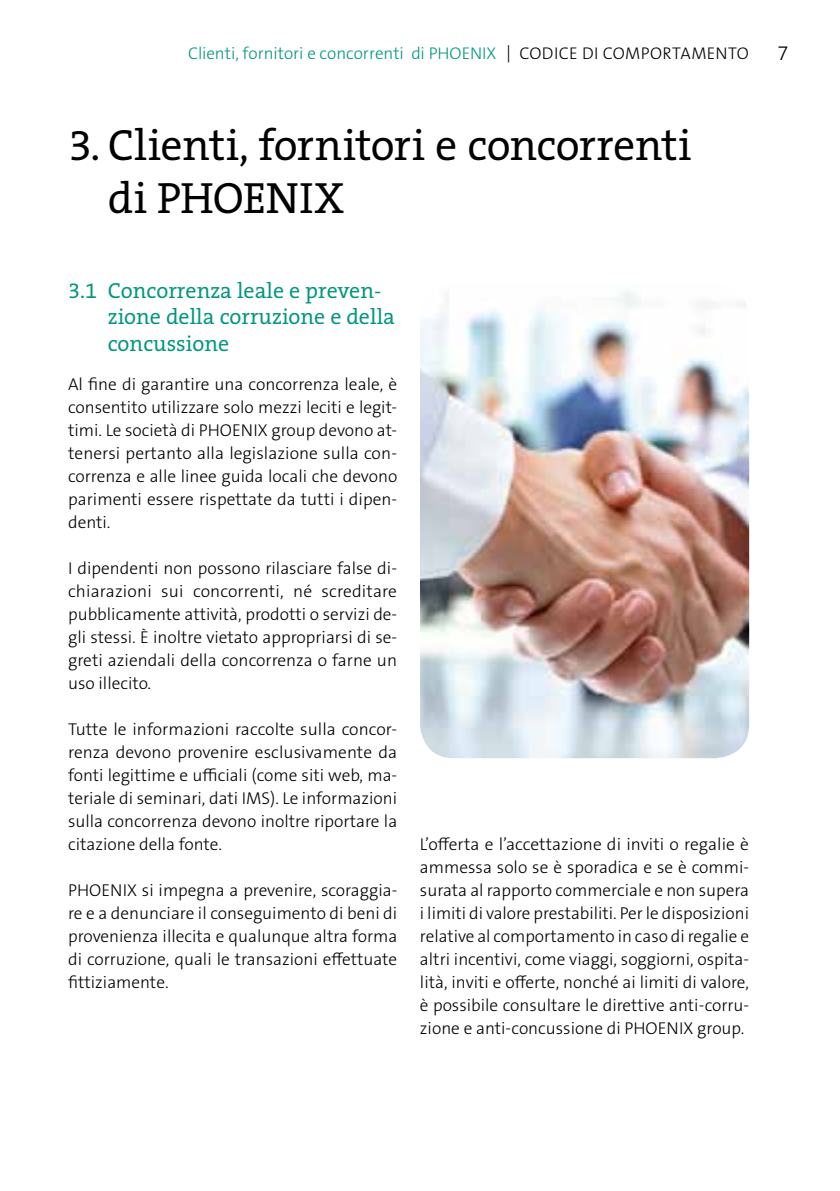
<style>
.page{position:relative;width:840px;height:1191px;background:#fff}
.page>*{position:absolute;margin:0;border:0;box-sizing:border-box;transform-origin:0 0}
.t1{font:44px/52.8px "The Serif Office";letter-spacing:-.01em;color:#000}
.t2{font:22px/26.4px "The Serif Office";color:#00967f}
.t3{font:300 20px "The Sans Os F";color:#000}
.t4{font:300 17.2px/23px "The Sans Os F";color:#000;text-align:justify}
.t5{font:300 17px "The Sans Os F";color:#00967f}
.t6{font:300 17px "The Sans Os F";letter-spacing:.02em;color:#000}
</style>
<div class="page">
<img style="left:420px;top:291px;width:328px;height:467px">
<p class="t5" style="left:188px;top:42px;width:8px">Clienti,fornitorieconco</p>
<p class="t5" style="left:369px;top:42px;width:13px">rrenti</p>
<p class="t5" style="left:411px;top:42px;width:10px">diPHOENI</p>
<p class="t6" style="left:500px;top:42px;width:250px">↕Codice di Comportamento</p>
<p class="t3" style="left:777px;top:40px;width:12px">7</p>
<h1 class="t1" style="left:108px;top:118px;width:585px;text-indent:-40px">3. Clienti, fornitori e concorrenti di PHOENIX</h1>
<p class="t2" style="left:108px;top:277px;width:288px;text-indent:-40px">3.1 Concorrenza leale e preven&shy;zione della corruzione e della concussione</p>
<p class="t4" style="left:68px;top:373px;width:330px">Al fine di garantire una concorrenza leale, è consentito utilizzare solo mezzi leciti e legit&shy;timi. Le società di -PHOENI</p>
<p class="t4" style="left:68px;top:419px;width:330px;text-indent:190px">X group devono at&shy;tenersi pertanto alla legislazione sulla con&shy;correnza e alle linee guida locali che devono parimenti essere rispettate da tutti i dipen&shy;denti.</p>
<p class="t4" style="left:68px;top:557px;width:330px">I dipendenti non possono rilasciare false di&shy;chiarazioni sui concorrenti, né screditare pubblicamente attività, prodotti o servizi de&shy;gli stessi. È inoltre vietato appropriarsi di se&shy;greti aziendali della concorrenza o farne un uso illecito.</p>
<p class="t4" style="left:68px;top:718px;width:330px">Tutte le informazioni raccolte sulla concor&shy;renza devono provenire esclusivamente da fonti legittime e ufficiali (come siti web, ma&shy;teriale di seminari, dati IMS). Le informazioni sulla concorrenza devono inoltre riportare la citazione della fonte.</p>
<p class="t4" style="left:68px;top:879px;width:31px">-PHOENI</p>
<p class="t4" style="left:68px;top:879px;width:330px;text-indent:59px">X si impegna a prevenire, scoraggia&shy;re e a denunciare il conseguimento di beni di provenienza illecita e qualunque altra forma di corruzione, quali le transazioni effettuate fittiziamente.</p>
<p class="t4" style="left:420px;top:833px;width:330px">L’offerta e l’accettazione di inviti o regalie è ammessa solo se è sporadica e se è commi&shy;surata al rapporto commerciale e non supera i limiti di valore prestabiliti. Per le disposizioni relative al comportamento in caso di regalie e altri incentivi, come viaggi, soggiorni, ospita&shy;lità, inviti e offerte, nonché ai limiti di valore, è possibile consultare le direttive anti-corru&shy;zione e anti-concussione di -PHOENI</p>
<p class="t4" style="left:683px;top:1017px;width:62px">X group.</p>
</div>
